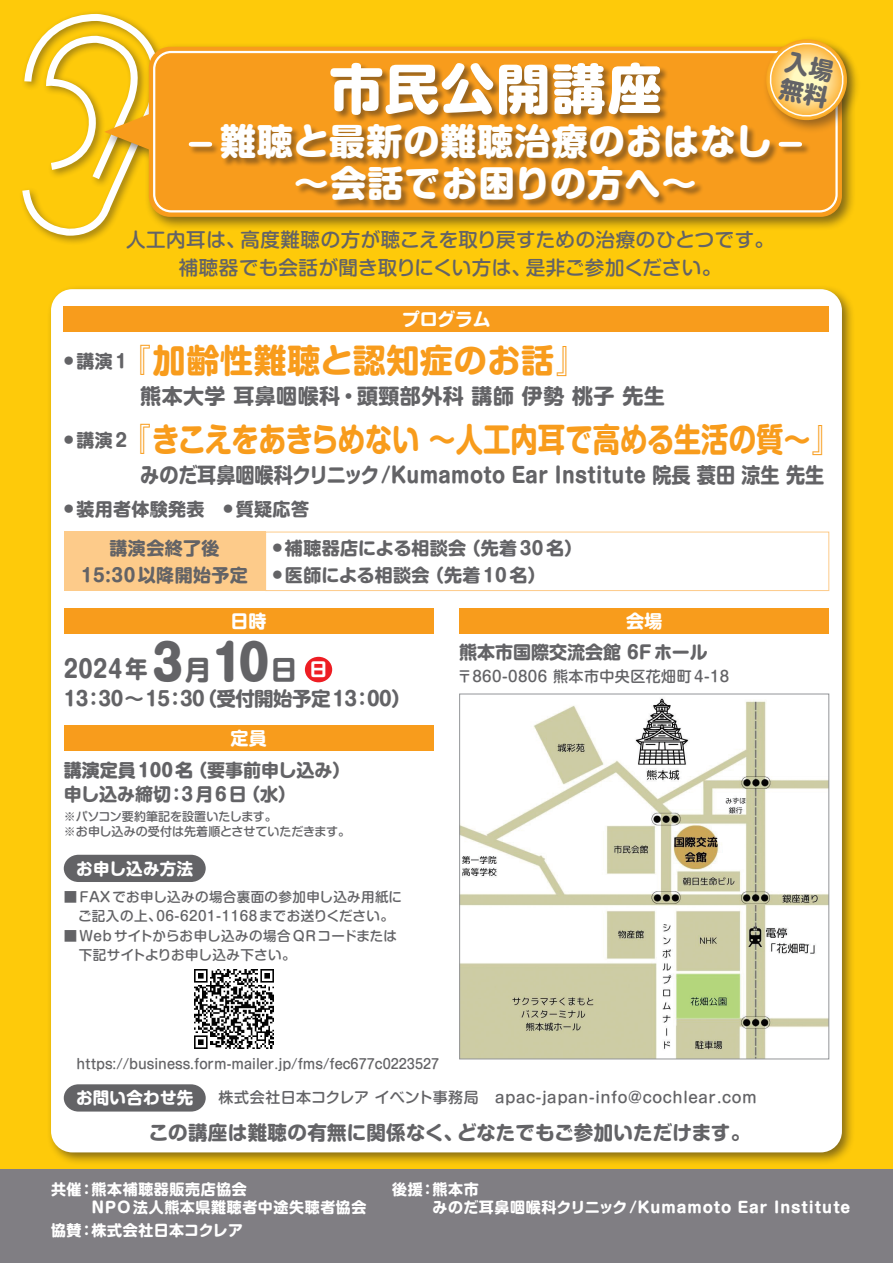
<style>
.page{position:relative;width:893px;height:1263px;background:#feca0a}
.page>*{position:absolute;margin:0;border:0;box-sizing:border-box;transform-origin:0 0}
.コクレア_大見出し-B{font:800 54px "Shin M Go Pro";letter-spacing:.03em;color:#fff}
.コクレア_大見出し-B-2{font:800 48px "Shin M Go Pro";color:#636366}
.コクレア_大見出し-B-3{font:800 36px "Shin M Go Pro";letter-spacing:.03em;color:#fff;scale:1.5 1}
.コクレア_大見出し-B-4{font:800 36px "Shin M Go Pro";letter-spacing:.03em;color:#fff}
.コクレア_大見出し-B-5{font:700 33px "Shin M Go Pro";color:#f89c1c}
.コクレア_大見出し-B-6{font:700 33px "Shin M Go Pro";letter-spacing:.02em;color:#f89c1c}
.コクレア_大見出し-B-7{font:700 27px "Shin M Go Pro";color:#636366}
.コクレア_大見出し-B-8{font:700 24px "Shin M Go Pro";letter-spacing:.02em;color:#636366;scale:.92 1}
.コクレア_大見出し-B-9{font:700 21px "Shin M Go Pro";color:#636366;scale:.91 1}
.コクレア_大見出し-B-10{font:700 21px "Shin M Go Pro";letter-spacing:.02em;color:#636366}
.コクレア_大見出し-B-11{font:500 19.5px "Shin M Go Pro";letter-spacing:.025em;color:#636366}
.コクレア_大見出し-B-12{font:700 19.5px "Shin M Go Pro";color:#636366}
.コクレア_大見出し-B-13{font:700 19.5px "Shin M Go Pro";letter-spacing:.02em;color:#636366}
.コクレア_大見出し-B-14{font:700 19.5px "Shin M Go Pro";letter-spacing:-.03em;color:#636366}
.コクレア_大見出し-B-15{font:500 19.5px "Shin M Go Pro";color:#636366}
.コクレア_大見出し-B-16{font:700 18px "Shin M Go Pro";letter-spacing:.02em;color:#636366}
.コクレア_大見出し-B-17{font:700 18px "Shin M Go Pro";color:#636366}
.コクレア_大見出し-B-18{font:700 18px "Shin M Go Pro";letter-spacing:-.005em;color:#fff}
.コクレア_大見出し-B-19{font:800 18px "Shin M Go Pro";color:#636366}
.コクレア_大見出し-B-20{font:700 16.5px "Shin M Go Pro";letter-spacing:.02em;color:#fff}
.コクレア_大見出し-B-21{font:700 15px "Shin M Go Pro";letter-spacing:.04em;color:#fff}
.コクレア_大見出し-B-22{font:500 15px "Shin M Go Pro";letter-spacing:.04em;color:#636366}
.コクレア_大見出し-B-23{font:700 15px "Shin M Go Pro";letter-spacing:.02em;color:#fff}
.コクレア_大見出し-B-24{font:500 13.5px "Shin M Go Pro";letter-spacing:.02em;color:#636366}
.コクレア_大見出し-B-25{font:500 13.5px "Shin M Go Pro";color:#636366;scale:.95 1}
.コクレア_大見出し-B-26{font:500 13.5px "Shin M Go Pro";letter-spacing:.04em;color:#636366}
.コクレア_大見出し-B-27{font:500 12px "Shin M Go Pro";color:#636366}
</style>
<div class="page">
<div style="left:0;top:1169px;width:893px;height:94px;background:#807e83"></div>
<div style="left:18px;top:10px;width:152px;height:236px;background:#231f20;opacity:.45"></div>
<div style="left:101px;top:42px;width:755px;height:189px;background:#231f20;opacity:.55"></div>
<div style="left:149px;top:47px;width:693px;height:170px;background:#f89c1c;border-radius:21px"></div>
<svg style="left:22px;top:14px;width:141px;height:222px"></svg>
<div style="left:153px;top:51px;width:685px;height:161px;border:2px solid #fff;border-radius:17px"></div>
<div style="left:47px;top:285px;width:808px;height:881px;background:#231f20;opacity:.55"></div>
<div style="left:51px;top:289px;width:791px;height:863px;background:#fff;border-radius:21px"></div>
<div style="left:189px;top:62px;width:622px;height:147px;background:#231f20;opacity:.45"></div>
<div style="left:762px;top:35px;width:99px;height:99px;background:#231f20;opacity:.45"></div>
<div style="left:305px;top:657px;width:27px;height:25px;background:#ee1d23;border-radius:50%"></div>
<div style="left:64px;top:608px;width:370px;height:26px;background:#f89c1c"></div>
<div style="left:459px;top:608px;width:370px;height:26px;background:#f89c1c"></div>
<div style="left:64px;top:725px;width:370px;height:25px;background:#f89c1c"></div>
<div style="left:64px;top:306px;width:765px;height:26px;background:#f89c1c"></div>
<svg style="left:64px;top:1084px;width:142px;height:27px;background:#6b6b6e"></svg>
<div style="left:64px;top:855px;width:142px;height:27px;background:#636366"></div>
<img style="left:194px;top:970px;width:79px;height:79px">
<div style="left:265px;top:532px;width:564px;height:59px;border:1px solid #fdcb8a"></div>
<div style="left:64px;top:531px;width:201px;height:60px;background:#fdcb8a"></div>
<img style="left:461px;top:698px;width:366px;height:359px">
<div style="left:459px;top:694px;width:370px;height:365px;border:1px solid #939598"></div>
<svg style="left:762px;top:38px;width:89px;height:86px"></svg>
<p class="コクレア_大見出し-B" style="left:329px;top:45px;width:334px">市民公開講座</p>
<p class="コクレア_大見出し-B-3" style="left:187px;top:112px;width:413px">–難聴と最新の難聴治療のおはなし –</p>
<p class="コクレア_大見出し-B-4" style="left:293px;top:154px;width:405px">～会話でお困りの方へ~</p>
<p class="コクレア_大見出し-B-11" style="left:240px;top:224px;width:535px">高度難聴の方が聴こえを取り戻すための治療のひとつです。</p>
<p class="コクレア_大見出し-B-11" style="left:126px;top:224px;width:121px">人工内耳は、</p>
<p class="コクレア_大見出し-B-11" style="left:179px;top:252px;width:354px">補聴器でも会話が聞き取りにくい方は、</p>
<p class="コクレア_大見出し-B-15" style="left:526px;top:252px;width:197px">是非ご参加ください。</p>
<p class="コクレア_大見出し-B-18" style="left:402px;top:304px;width:90px">プログラム</p>
<p class="コクレア_大見出し-B-6" style="left:115px;top:334px;width:475px">『<sup>1</sup> 加齢性難聴と認知症のお話『</p>
<p class="コクレア_大見出し-B-16" style="left:64px;top:346px;width:50px">•講演</p>
<p class="コクレア_大見出し-B-10" style="left:140px;top:379px;width:526px">熊本大学耳鼻咽喉科・頭頸部外科講師伊勢桃子先生</p>
<p class="コクレア_大見出し-B-5" style="left:115px;top:413px;width:731px">『<sup>2</sup> きこえをあきらめない～人工内耳で高める生活の質~ 『</p>
<p class="コクレア_大見出し-B-16" style="left:64px;top:425px;width:50px">•講演</p>
<p class="コクレア_大見出し-B-9" style="left:140px;top:458px;width:753px">みのだ耳鼻咽喉科クリニック/Kumamoto Ear Institute 院長蓑田涼生先生</p>
<p class="コクレア_大見出し-B-16" style="left:64px;top:494px;width:247px">•装用者体験発表　•質疑応答</p>
<p class="コクレア_大見出し-B-16" style="left:463px;top:533px;width:121px">（先着30名(</p>
<p class="コクレア_大見出し-B-16" style="left:110px;top:533px;width:111px">講演会終了後</p>
<p class="コクレア_大見出し-B-16" style="left:81px;top:560px;width:168px">15:30以降開始予定</p>
<p class="コクレア_大見出し-B-16" style="left:272px;top:533px;width:195px">•補聴器店による相談会</p>
<p class="コクレア_大見出し-B-16" style="left:426px;top:560px;width:121px">（先着10名(</p>
<p class="コクレア_大見出し-B-16" style="left:272px;top:560px;width:159px">•医師による相談会</p>
<p class="コクレア_大見出し-B-18" style="left:231px;top:606px;width:38px">日時</p>
<p class="コクレア_大見出し-B-2" style="left:152px;top:623px;width:33px">3</p>
<p class="コクレア_大見出し-B-7" style="left:185px;top:647px;width:28px">月</p>
<p class="コクレア_大見出し-B-8" style="left:64px;top:649px;width:93px">2024年</p>
<p class="コクレア_大見出し-B-2" style="left:212px;top:623px;width:59px">10</p>
<p class="コクレア_大見出し-B-7" style="left:271px;top:647px;width:28px">日</p>
<p class="コクレア_大見出し-B-18" style="left:310px;top:655px;width:19px">日</p>
<p class="コクレア_大見出し-B-14" style="left:197px;top:683px;width:215px">（受付開始予定13：00(</p>
<p class="コクレア_大見出し-B-12" style="left:64px;top:683px;width:143px">13：30〜15：30</p>
<p class="コクレア_大見出し-B-19" style="left:64px;top:755px;width:131px">講演定員100名</p>
<p class="コクレア_大見出し-B-18" style="left:231px;top:723px;width:38px">定員</p>
<p class="コクレア_大見出し-B-17" style="left:189px;top:755px;width:163px">（要事前申し込み(</p>
<p class="コクレア_大見出し-B-16" style="left:64px;top:779px;width:109px">申し込み締切</p>
<p class="コクレア_大見出し-B-16" style="left:167px;top:779px;width:81px">：3月6日</p>
<p class="コクレア_大見出し-B-16" style="left:242px;top:779px;width:55px">（水(</p>
<p class="コクレア_大見出し-B-27" style="left:64px;top:807px;width:215px">※パソコン要約筆記を設置いたします。</p>
<p class="コクレア_大見出し-B-27" style="left:64px;top:822px;width:288px">※お申し込みの受付は先着順とさせていただきます。</p>
<p class="コクレア_大見出し-B-20" style="left:76px;top:855px;width:118px">お申し込み方法</p>
<p class="コクレア_大見出し-B-24" style="left:64px;top:885px;width:340px">■FAXでお申し込みの場合裏面の参加申し込み用紙に</p>
<p class="コクレア_大見出し-B-26" style="left:156px;top:905px;width:239px">06-6201-1168までお送りください。</p>
<p class="コクレア_大見出し-B-24" style="left:78px;top:905px;width:85px">ご記入の上、</p>
<p class="コクレア_大見出し-B-24" style="left:64px;top:924px;width:335px">■Webサイトからお申し込みの場合QRコードまたは</p>
<p class="コクレア_大見出し-B-24" style="left:79px;top:944px;width:218px">下記サイトよりお申し込み下さい。</p>
<p class="コクレア_大見出し-B-18" style="left:626px;top:606px;width:38px">会場</p>
<p class="コクレア_大見出し-B-17" style="left:459px;top:637px;width:250px">熊本市国際交流会館 6Fホール</p>
<p class="コクレア_大見出し-B-22" style="left:457px;top:664px;width:274px">〒860-0806 熊本市中央区花畑町4-18</p>
<p class="コクレア_大見出し-B-25" style="left:77px;top:1052px;width:383px">https://business.form-mailer j p. /fms/fec677c0223527</p>
<p class="コクレア_大見出し-B-20" style="left:76px;top:1084px;width:119px">お問い合わせ先</p>
<p class="コクレア_大見出し-B-22" style="left:219px;top:1085px;width:540px">株式会社日本コクレアイベント事務局　apac-japan-info@cochlear.com</p>
<p class="コクレア_大見出し-B-12" style="left:457px;top:1116px;width:295px">どなたでもご参加いただけます。</p>
<p class="コクレア_大見出し-B-13" style="left:149px;top:1116px;width:316px">この講座は難聴の有無に関係なく、</p>
<p class="コクレア_大見出し-B-21" style="left:92px;top:1177px;width:157px">熊本補聴器販売店協会</p>
<p class="コクレア_大見出し-B-21" style="left:51px;top:1177px;width:32px">共催</p>
<p class="コクレア_大見出し-B-21" style="left:79px;top:1177px;width:16px">：</p>
<p class="コクレア_大見出し-B-21" style="left:91px;top:1195px;width:277px">NPO法人熊本県難聴者中途失聴者協会</p>
<p class="コクレア_大見出し-B-23" style="left:92px;top:1218px;width:153px">株式会社日本コクレア</p>
<p class="コクレア_大見出し-B-21" style="left:51px;top:1218px;width:32px">協賛</p>
<p class="コクレア_大見出し-B-21" style="left:79px;top:1218px;width:16px">：</p>
<p class="コクレア_大見出し-B-21" style="left:433px;top:1177px;width:48px">熊本市</p>
<p class="コクレア_大見出し-B-21" style="left:392px;top:1177px;width:32px">後援</p>
<p class="コクレア_大見出し-B-21" style="left:420px;top:1177px;width:16px">：</p>
<p class="コクレア_大見出し-B-21" style="left:432px;top:1195px;width:419px">みのだ耳鼻咽喉科クリニック/Kumamoto Ear Institute</p>
</div>
